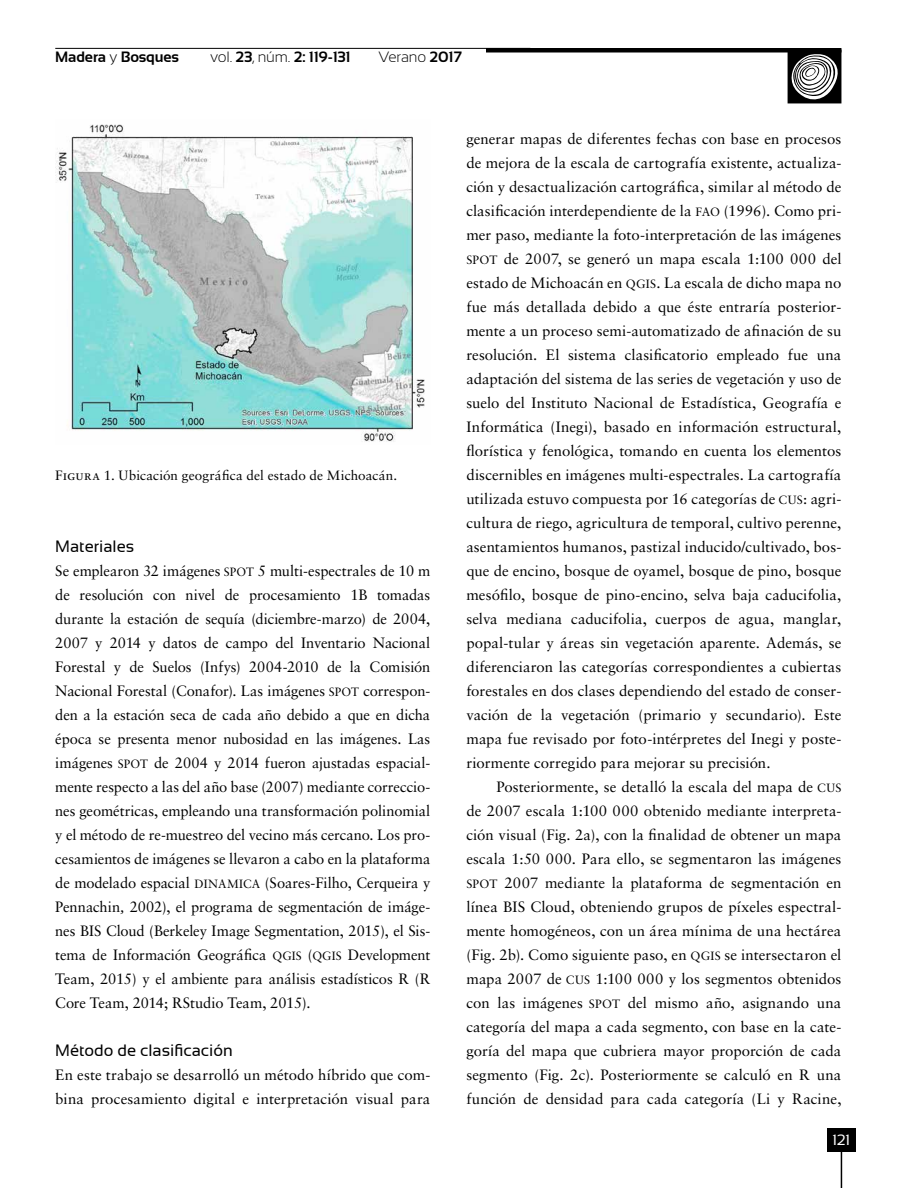
<style>
.page{position:relative;width:918px;height:1188px;background:#fff}
.page>*{position:absolute;margin:0;border:0;box-sizing:border-box;transform-origin:0 0}
.t1{font:16.5px "Sansation";color:#000}
.t2{font:15px/24px "Sabon LT Std";color:#000;text-align:justify}
.t3{font:700 15px "Sansation";letter-spacing:-.01em;color:#000}
.t4{font:300 15px "Sansation";letter-spacing:-.01em;color:#000}
.t5{font:15px "Sansation";color:#fff}
.t6{font:13.5px "Sabon LT Std";letter-spacing:.02em;color:#000}
.s1{font-weight:300}
.s2{font-weight:700}
.s3{font-size:12px}
.s4{font-style:italic}
</style>
<div class="page">
<hr style="left:486px;top:48px;width:355px;height:4px;background:#000">
<hr style="left:55px;top:48px;width:475px;height:1px;background:#000">
<svg style="left:788px;top:53px;width:53px;height:51px"></svg>
<div style="left:827px;top:1128px;width:28px;height:24px;background:#000"></div>
<hr style="left:841px;top:1151px;width:1px;height:37px;background:#000">
<img style="left:55px;top:124px;width:370px;height:318px">
<p class="t3" style="left:55px;top:48px;width:125px">Madera <span class="s1">y</span> Bosques</p>
<p class="t3" style="left:210px;top:48px;width:142px"><span class="s1">vol.</span> 23<span class="s1">, núm.</span> 2: 119-131</p>
<p class="t4" style="left:379px;top:48px;width:85px">Verano <span class="s2">2017</span></p>
<p class="t6" style="left:55px;top:467px;width:344px">Figura 1. Ubicación geográfica del estado de Michoacán.</p>
<p class="t1" style="left:55px;top:537px;width:80px">Materiales</p>
<p class="t2" style="left:55px;top:559px;width:377px">Se emplearon 32 imágenes <span class="s3">SPOT</span> 5 multi-espectrales de 10 m de resolución con nivel de procesamiento 1B tomadas durante la estación de sequía (diciembre-marzo) de 2004, 2007 y 2014 y datos de campo del Inventario Nacional Forestal y de Suelos (Infys) 2004-2010 de la Comisión Nacional Forestal (Conafor). Las imágenes <span class="s3">SPOT</span> correspon&shy;den a la estación seca de cada año debido a que en dicha época se presenta menor nubosidad en las imágenes. Las imágenes <span class="s3">SPOT</span> de 2004 y 2014 fueron ajustadas espacial&shy;mente respecto a las del año base (2007) mediante correccio&shy;nes geométricas, empleando una transformación polinomial y el método de re-muestreo del vecino más cercano. Los pro&shy;cesamientos de imágenes se llevaron a cabo en la plataforma de modelado espacial <span class="s3">DINAMICA</span> (Soares-Filho, Cerqueira y Pennachin<span class="s4">,</span> 2002), el programa de segmentación de imáge&shy;nes BIS Cloud (Berkeley Image Segmentation, 2015), el Sis&shy;tema de Información Geográfica <span class="s3">QGIS</span> (<span class="s3">QGIS</span> Development Team, 2015) y el ambiente para análisis estadísticos R (R Core Team, 2014; RStudio Team, 2015).</p>
<p class="t1" style="left:55px;top:1041px;width:179px">Método de clasificación</p>
<p class="t2" style="left:55px;top:1063px;width:377px">En este trabajo se desarrolló un método híbrido que com&shy;bina procesamiento digital e interpretación visual para</p>
<p class="t2" style="left:466px;top:127px;width:377px">generar mapas de diferentes fechas con base en procesos de mejora de la escala de cartografía existente, actualiza&shy;ción y desactualización cartográfica, similar al método de clasificación interdependiente de la <span class="s3">FAO</span> (1996). Como pri&shy;mer paso, mediante la foto-interpretación de las imágenes <span class="s3">SPOT</span> de 2007, se generó un mapa escala 1:100 000 del estado de Michoacán en <span class="s3">QGIS</span>. La escala de dicho mapa no fue más detallada debido a que éste entraría posterior&shy;mente a un proceso semi-automatizado de afinación de su resolución. El sistema clasificatorio empleado fue una adaptación del sistema de las series de vegetación y uso de suelo del Instituto Nacional de Estadística, Geografía e Informática (Inegi), basado en información estructural, florística y fenológica, tomando en cuenta los elementos discernibles en imágenes multi-espectrales. La cartografía utilizada estuvo compuesta por 16 categorías de <span class="s3">CUS</span>: agri&shy;cultura de riego, agricultura de temporal, cultivo perenne, asentamientos humanos, pastizal inducido/cultivado, bos&shy;que de encino, bosque de oyamel, bosque de pino, bosque mesófilo, bosque de pino-encino, selva baja caducifolia, selva mediana caducifolia, cuerpos de agua, manglar, popal-tular y áreas sin vegetación aparente. Además, se diferenciaron las categorías correspondientes a cubiertas forestales en dos clases dependiendo del estado de conser&shy;vación de la vegetación (primario y secundario). Este mapa fue revisado por foto-intérpretes del Inegi y poste&shy;riormente corregido para mejorar su precisión.</p>
<p class="t2" style="left:466px;top:775px;width:377px;text-indent:30px">Posteriormente, se detalló la escala del mapa de <span class="s3">CUS </span>de 2007 escala 1:100 000 obtenido mediante interpreta&shy;ción visual (Fig. 2a), con la finalidad de obtener un mapa escala 1:50 000. Para ello, se segmentaron las imágenes <span class="s3">SPOT</span> 2007 mediante la plataforma de segmentación en línea BIS Cloud, obteniendo grupos de píxeles espectral&shy;mente homogéneos, con un área mínima de una hectárea (Fig. 2b). Como siguiente paso, en <span class="s3">QGIS</span> se intersectaron el mapa 2007 de <span class="s3">CUS</span> 1:100 000 y los segmentos obtenidos con las imágenes <span class="s3">SPOT</span> del mismo año, asignando una categoría del mapa a cada segmento, con base en la cate&shy;goría del mapa que cubriera mayor proporción de cada segmento (Fig. 2c). Posteriormente se calculó en R una función de densidad para cada categoría (Li y Racine,</p>
<p class="t5" style="left:833px;top:1131px;width:19px">121</p>
</div>
